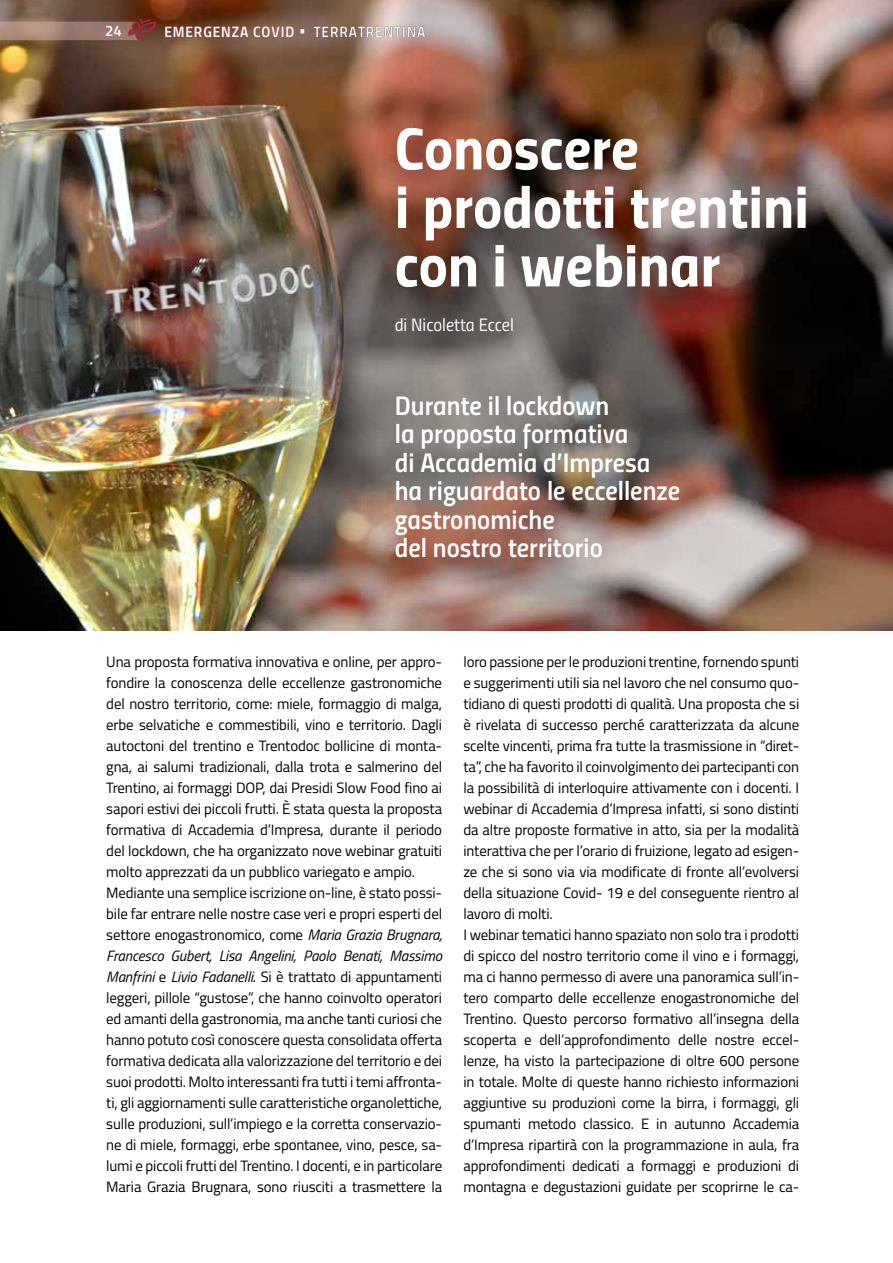
<style>
.page{position:relative;width:893px;height:1263px;background:#fff}
.page>*{position:absolute;margin:0;border:0;box-sizing:border-box;transform-origin:0 0}
.t1{font:60px/58.5px "Titillium Bold Upright";color:#fff}
.t2{font:27px/28.5px "Titillium Semibold Upright";color:#fff}
.t3{font:18px "Titillium Regular Upright";color:#fff}
.t4{font:15px/21px "Titillium";letter-spacing:-.01em;color:#000}
.t5{font:15px "Titillium Semibold Upright";letter-spacing:.06em;color:#fff}
.s1{font-style:italic}
</style>
<div class="page">
<img style="left:0;top:0;width:893px;height:630px">
<svg style="left:0;top:19px;width:157px;height:21px;background:#977166"></svg>
<p class="t5" style="left:105px;top:20px;width:18px">24</p>
<p class="t5" style="left:164px;top:20px;width:262px">EMERGENZA COVID • TERRATRENTINA</p>
<h1 class="t1" style="left:395px;top:115px;width:416px">Conoscere<br>i prodotti trentini con i webinar</h1>
<p class="t3" style="left:395px;top:311px;width:121px">di Nicoletta Eccel</p>
<h2 class="t2" style="left:395px;top:389px;width:287px">Durante il lockdown<br>la proposta formativa<br>di Accademia d’Impresa ha riguardato le eccellenze gastronomiche<br>del nostro territorio</h2>
<p class="t4" style="left:106px;top:650px;width:337px">Una proposta formativa innovativa e online, per appro&shy;fondire la conoscenza delle eccellenze gastronomiche del nostro territorio, come: miele, formaggio di malga, erbe selvatiche e commestibili, vino e territorio. Dagli autoctoni del trentino e Trentodoc bollicine di monta&shy;gna, ai salumi tradizionali, dalla trota e salmerino del Trentino, ai formaggi DOP, dai Presidi Slow Food fino ai sapori estivi dei piccoli frutti. È stata questa la proposta formativa di Accademia d’Impresa, durante il periodo del lockdown, che ha organizzato nove webinar gratuiti molto apprezzati da un pubblico variegato e ampio.<br>Mediante una semplice iscrizione on-line, è stato possi&shy;bile far entrare nelle nostre case veri e propri esperti del settore enogastronomico, come <span class="s1">Maria Grazia Brugnara, Francesco Gubert, Lisa Angelini, Paolo Benati, Massimo Manfrini</span> e <span class="s1">Livio Fadanelli</span>. Si è trattato di appuntamenti leggeri, pillole “gustose”, che hanno coinvolto operatori ed amanti della gastronomia, ma anche tanti curiosi che hanno potuto così conoscere questa consolidata offerta formativa dedicata alla valorizzazione del territorio e dei suoi prodotti. Molto interessanti fra tutti i temi affronta&shy;ti, gli aggiornamenti sulle caratteristiche organolettiche, sulle produzioni, sull’impiego e la corretta conservazio&shy;ne di miele, formaggi, erbe spontanee, vino, pesce, sa&shy;lumi e piccoli frutti del Trentino. I docenti, e in particolare Maria Grazia Brugnara, sono riusciti a trasmettere la</p>
<p class="t4" style="left:463px;top:650px;width:337px">loro passione per le produzioni trentine, fornendo spunti e suggerimenti utili sia nel lavoro che nel consumo quo&shy;tidiano di questi prodotti di qualità. Una proposta che si è rivelata di successo perché caratterizzata da alcune scelte vincenti, prima fra tutte la trasmissione in “diret&shy;ta”, che ha favorito il coinvolgimento dei partecipanti con la possibilità di interloquire attivamente con i docenti. I webinar di Accademia d’Impresa infatti, si sono distinti da altre proposte formative in atto, sia per la modalità interattiva che per l’orario di fruizione, legato ad esigen&shy;ze che si sono via via modificate di fronte all’evolversi della situazione Covid- 19 e del conseguente rientro al lavoro di molti.<br>I webinar tematici hanno spaziato non solo tra i prodotti di spicco del nostro territorio come il vino e i formaggi, ma ci hanno permesso di avere una panoramica sull’in&shy;tero comparto delle eccellenze enogastronomiche del Trentino. Questo percorso formativo all’insegna della scoperta e dell’approfondimento delle nostre eccel&shy;lenze, ha visto la partecipazione di oltre 600 persone in totale. Molte di queste hanno richiesto informazioni aggiuntive su produzioni come la birra, i formaggi, gli spumanti metodo classico. E in autunno Accademia d’Impresa ripartirà con la programmazione in aula, fra approfondimenti dedicati a formaggi e produzioni di montagna e degustazioni guidate per scoprirne le ca-</p>
</div>
